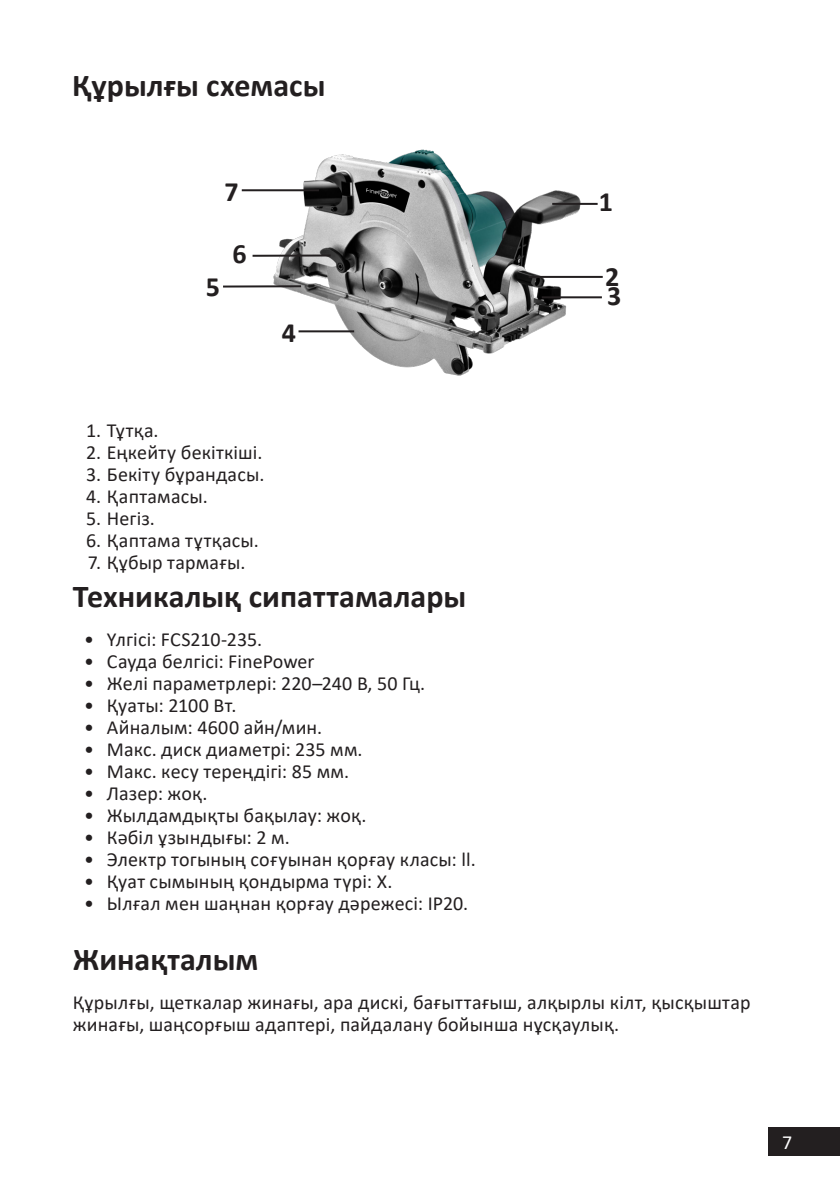
<style>
.page{position:relative;width:840px;height:1191px;background:#fff}
.page>*{position:absolute;margin:0;border:0;box-sizing:border-box;transform-origin:0 0}
.Заголовок_16{font:700 32px "Calibri";color:#231f20}
.Цифры_на_схемах{font:700 28px "Calibri";color:#231f20}
.t1{font:20px/22px "Calibri";letter-spacing:.01em;color:#231f20}
.t2{font:20px "Calibri";color:#fff}
</style>
<div class="page">
<div style="left:767px;top:1126px;width:72px;height:29px;background:#231f20"></div>
<img style="left:223px;top:149px;width:380px;height:227px">
<hr style="left:552px;top:203px;width:45px;height:2px;background:#231f20">
<hr style="left:298px;top:330px;width:56px;height:2px;background:#231f20">
<hr style="left:242px;top:189px;width:77px;height:2px;background:#231f20">
<hr style="left:528px;top:276px;width:74px;height:2px;background:#231f20">
<hr style="left:541px;top:296px;width:60px;height:2px;background:#231f20">
<hr style="left:252px;top:254px;width:78px;height:3px;background:#231f20">
<hr style="left:223px;top:285px;width:78px;height:2px;background:#231f20">
<p class="Заголовок_16" style="left:72px;top:63px;width:255px">Құрылғы схемасы</p>
<p class="Цифры_на_схемах" style="left:224px;top:172px;width:16px">7</p>
<p class="Цифры_на_схемах" style="left:206px;top:267px;width:16px">5</p>
<p class="Цифры_на_схемах" style="left:232px;top:234px;width:16px">6</p>
<p class="Цифры_на_схемах" style="left:281px;top:313px;width:16px">4</p>
<p class="Цифры_на_схемах" style="left:598px;top:182px;width:16px">1</p>
<p class="Цифры_на_схемах" style="left:604px;top:256px;width:16px">2</p>
<p class="Цифры_на_схемах" style="left:606px;top:276px;width:16px">3</p>
<p class="t1" style="left:86px;top:418px;width:74px">1. Тұтқа.</p>
<p class="t1" style="left:86px;top:440px;width:178px">2. Еңкейту бекіткіші.</p>
<p class="t1" style="left:86px;top:462px;width:180px">3. Бекіту бұрандасы.</p>
<p class="t1" style="left:86px;top:484px;width:123px">4. Қаптамасы.</p>
<p class="t1" style="left:86px;top:506px;width:70px">5. Негіз.</p>
<p class="t1" style="left:86px;top:528px;width:174px">6. Қаптама тұтқасы.</p>
<p class="t1" style="left:88px;top:550px;width:159px">7. Құбыр тармағы.</p>
<p class="Заголовок_16" style="left:73px;top:573px;width:395px">Техникалық сипаттамалары</p>
<p class="t1" style="left:84px;top:627px;width:179px">• Үлгісі: FCS210-235.</p>
<p class="t1" style="left:84px;top:649px;width:232px">• Сауда белгісі: FinePower</p>
<p class="t1" style="left:84px;top:671px;width:342px">• Желі параметрлері: 220–240 В, 50 Гц.</p>
<p class="t1" style="left:84px;top:693px;width:154px">• Қуаты: 2100 Вт.</p>
<p class="t1" style="left:84px;top:715px;width:239px">• Айналым: 4600 айн/мин.</p>
<p class="t1" style="left:84px;top:737px;width:280px">• Макс. диск диаметрі: 235 мм.</p>
<p class="t1" style="left:84px;top:759px;width:266px">• Макс. кесу тереңдігі: 85 мм.</p>
<p class="t1" style="left:84px;top:781px;width:125px">• Лазер: жоқ.</p>
<p class="t1" style="left:84px;top:803px;width:283px">• Жылдамдықты бақылау: жоқ.</p>
<p class="t1" style="left:84px;top:825px;width:207px">• Кәбіл ұзындығы: 2 м.</p>
<p class="t1" style="left:84px;top:847px;width:393px">• Электр тогының соғуынан қорғау класы: ll.</p>
<p class="t1" style="left:84px;top:869px;width:309px">• Қуат сымының қондырма түрі: X.</p>
<p class="t1" style="left:84px;top:891px;width:385px">• Ылғал мен шаңнан қорғау дәрежесі: IP20.</p>
<p class="Заголовок_16" style="left:73px;top:936px;width:187px">Жинақталым</p>
<p class="t1" style="left:73px;top:990px;width:678px">Құрылғы, щеткалар жинағы, ара дискі, бағыттағыш, алқырлы кілт, қысқыштар жинағы, шаңсорғыш адаптері, пайдалану бойынша нұсқаулық.</p>
<p class="t2" style="left:781px;top:1128px;width:12px">7</p>
</div>
